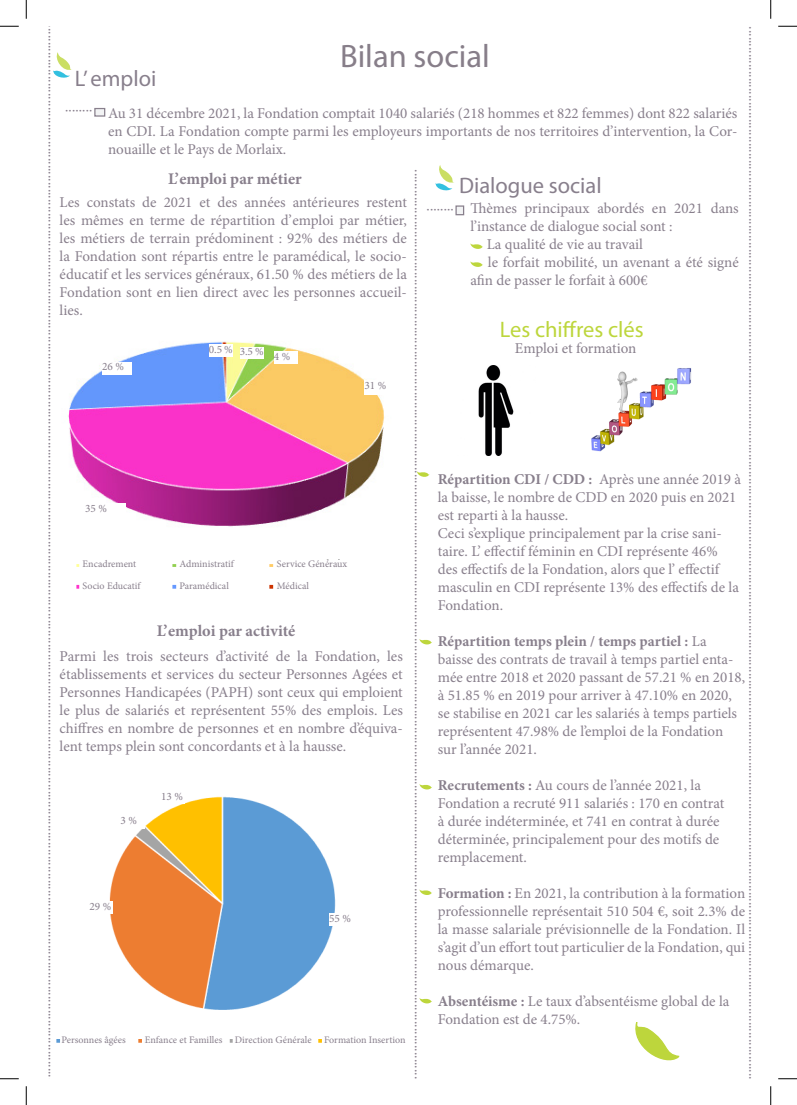
<style>
.page{position:relative;width:797px;height:1105px;background:#fff}
.page>*{position:absolute;margin:0;border:0;box-sizing:border-box;transform-origin:0 0}
.t1{font:32.5px "Myriad Pro";color:#877e89}
.t2{font:22.5px "Myriad Pro";color:#887f8c}
.t3{font:22.5px "Myriad Pro";color:#bdd63c}
.t4{font:700 16.25px "Minion Pro";letter-spacing:-.005em;color:#887f8c}
.t5{font:15px/18px "Minion Pro";color:#887f8c}
.t6{font:11.25px "Minion Pro";color:#887f8c}
.t7{font:10px "Minion Pro";color:#887f8c}
.s1{font-weight:700}
</style>
<div class="page">
<svg style="left:53px;top:52px;width:19px;height:26px"></svg>
<div style="left:94px;top:108px;width:11px;height:9px;background:#f2f3f4;border:1px solid #887f8c"></div>
<svg style="left:435px;top:165px;width:19px;height:26px"></svg>
<svg style="left:470px;top:243px;width:13px;height:6px"></svg>
<svg style="left:470px;top:261px;width:13px;height:6px"></svg>
<div style="left:455px;top:205px;width:9px;height:10px;background:#f2f3f4;border:1px solid #887f8c"></div>
<img style="left:478px;top:365px;width:36px;height:91px">
<img style="left:591px;top:368px;width:101px;height:84px">
<svg style="left:417px;top:471px;width:13px;height:6px"></svg>
<svg style="left:419px;top:639px;width:13px;height:6px"></svg>
<svg style="left:419px;top:889px;width:13px;height:6px"></svg>
<svg style="left:419px;top:784px;width:13px;height:6px"></svg>
<img style="left:68px;top:341px;width:316px;height:186px">
<div style="left:85px;top:504px;width:41px;height:15px;background:#fff"></div>
<div style="left:240px;top:347px;width:23px;height:12px;background:#fff"></div>
<div style="left:364px;top:381px;width:34px;height:14px;background:#fff"></div>
<div style="left:209px;top:345px;width:24px;height:12px;background:#fff"></div>
<div style="left:274px;top:352px;width:23px;height:12px;background:#fff"></div>
<img style="left:76px;top:559px;width:264px;height:30px">
<div style="left:83px;top:560px;width:65px;height:15px;background:#fff"></div>
<div style="left:179px;top:560px;width:81px;height:11px;background:#fff"></div>
<div style="left:277px;top:560px;width:90px;height:15px;background:#fff"></div>
<div style="left:83px;top:581px;width:78px;height:15px;background:#fff"></div>
<div style="left:179px;top:581px;width:88px;height:16px;background:#fff"></div>
<div style="left:277px;top:581px;width:82px;height:16px;background:#fff"></div>
<div style="left:102px;top:362px;width:30px;height:12px;background:#fff"></div>
<img style="left:109px;top:796px;width:227px;height:214px">
<div style="left:161px;top:791px;width:24px;height:12px;background:#fff"></div>
<div style="left:121px;top:816px;width:23px;height:12px;background:#fff"></div>
<img style="left:56px;top:1039px;width:266px;height:4px">
<div style="left:61px;top:1035px;width:65px;height:16px;background:#fff"></div>
<div style="left:145px;top:1036px;width:80px;height:12px;background:#fff"></div>
<div style="left:235px;top:1036px;width:78px;height:12px;background:#fff"></div>
<div style="left:89px;top:901px;width:24px;height:12px;background:#fff"></div>
<div style="left:329px;top:913px;width:24px;height:13px;background:#fff"></div>
<svg style="left:635px;top:1022px;width:45px;height:39px"></svg>
<svg style="left:419px;top:998px;width:13px;height:6px"></svg>
<svg style="left:0;top:25px;width:19px;height:2px"></svg>
<svg style="left:778px;top:25px;width:19px;height:2px"></svg>
<svg style="left:0;top:1078px;width:19px;height:1px"></svg>
<svg style="left:778px;top:1078px;width:19px;height:1px"></svg>
<svg style="left:25px;top:0;width:2px;height:19px"></svg>
<svg style="left:25px;top:1086px;width:2px;height:19px"></svg>
<svg style="left:770px;top:0;width:1px;height:19px"></svg>
<svg style="left:770px;top:1086px;width:1px;height:19px"></svg>
<p class="t5" style="left:62px;top:21px;width:1086px;rotate:90deg">.............................................................................................................................................................................................................................................................................................................................</p>
<p class="t5" style="left:763px;top:26px;width:1065px;rotate:90deg">.......................................................................................................................................................................................................................................................................................................................</p>
<p class="t1" style="left:340px;top:36px;width:151px">Bilan social</p>
<p class="t2" style="left:75px;top:64px;width:83px">L’ emploi</p>
<p class="t5" style="left:92px;top:123px;width:29px;rotate:-180deg">........</p>
<p class="t5" style="left:108px;top:104px;width:631px;text-align:justify">Au 31 décembre 2021, la Fondation comptait 1040 salariés (218 hommes et 822 femmes) dont 822 salariés en CDI. La Fondation compte parmi les employeurs importants de nos territoires d’intervention, la Cor&shy;nouaille et le Pays de Morlaix.</p>
<p class="t2" style="left:459px;top:172px;width:144px">Dialogue social</p>
<p class="t5" style="left:470px;top:199px;width:270px">Thèmes principaux abordés en 2021 dans l’instance de dialogue social sont :</p>
<p class="t5" style="left:486px;top:235px;width:158px">La qualité de vie au travail</p>
<p class="t5" style="left:470px;top:253px;width:270px;text-indent:18px">le forfait mobilité, un avenant a été signé afin de passer le forfait à 600€</p>
<p class="t5" style="left:429px;top:169px;width:911px;rotate:90deg">..........................................................................................................................................................................................................................................................................</p>
<p class="t4" style="left:168px;top:167px;width:135px">L’emploi par métier</p>
<p class="t5" style="left:60px;top:193px;width:349px;text-align:justify">Les constats de 2021 et des années antérieures restent les mêmes en terme de répartition d’emploi par métier, les métiers de terrain prédominent : 92% des métiers de la Fondation sont répartis entre le paramédical, le socio&shy;éducatif et les services généraux, 61.50 % des métiers de la Fondation sont en lien direct avec les personnes accueil&shy;lies.</p>
<p class="t5" style="left:454px;top:222px;width:29px;rotate:-180deg">........</p>
<p class="t3" style="left:500px;top:316px;width:145px">Les chiffres clés</p>
<p class="t5" style="left:515px;top:339px;width:123px">Emploi et formation</p>
<p class="t6" style="left:209px;top:342px;width:25px">0.5 %</p>
<p class="t6" style="left:240px;top:344px;width:25px">3.5 %</p>
<p class="t6" style="left:274px;top:349px;width:18px">4 %</p>
<p class="t6" style="left:102px;top:359px;width:23px">26 %</p>
<p class="t6" style="left:364px;top:378px;width:23px">31 %</p>
<p class="t5" style="left:438px;top:471px;width:305px"><span class="s1">Répartition CDI / CDD :</span> Après une année 2019 à la baisse, le nombre de CDD en 2020 puis en 2021 est reparti à la hausse.</p>
<p class="t5" style="left:438px;top:525px;width:303px">Ceci s’explique principalement par la crise sani&shy;taire. L’ effectif féminin en CDI représente 46% des effectifs de la Fondation, alors que l’ effectif masculin en CDI représente 13% des effectifs de la Fondation.</p>
<p class="t5" style="left:438px;top:633px;width:309px"><span class="s1">Répartition temps plein / temps partiel :</span> La baisse des contrats de travail à temps partiel enta&shy;mée entre 2018 et 2020 passant de 57.21 % en 2018, à 51.85 % en 2019 pour arriver à 47.10% en 2020, se stabilise en 2021 car les salariés à temps partiels représentent 47.98% de l’emploi de la Fondation sur l’année 2021.</p>
<p class="t5" style="left:438px;top:777px;width:288px"><span class="s1">Recrutements :</span> Au cours de l’année 2021, la Fondation a recruté 911 salariés : 170 en contrat à durée indéterminée, et 741 en contrat à durée déterminée, principalement pour des motifs de remplacement.</p>
<p class="t5" style="left:438px;top:885px;width:309px;text-align:justify"><span class="s1">Formation :</span> En 2021, la contribution à la formation professionnelle représentait 510 504 €, soit 2.3% de la masse salariale prévisionnelle de la Fondation. Il s’agit d’un effort tout particulier de la Fondation, qui nous démarque.</p>
<p class="t5" style="left:438px;top:993px;width:293px"><span class="s1">Absentéisme :</span> Le taux d’absentéisme global de la<br>Fondation est de 4.75%.</p>
<p class="t6" style="left:85px;top:501px;width:23px">35 %</p>
<p class="t7" style="left:83px;top:557px;width:55px">Encadrement</p>
<p class="t7" style="left:179px;top:557px;width:56px">Administratif</p>
<p class="t7" style="left:277px;top:557px;width:72px">Service Généraux</p>
<p class="t7" style="left:83px;top:579px;width:59px">Socio Educatif</p>
<p class="t7" style="left:179px;top:579px;width:51px">Paramédical</p>
<p class="t7" style="left:277px;top:579px;width:34px">Médical</p>
<p class="t4" style="left:157px;top:619px;width:140px">L’emploi par activité</p>
<p class="t5" style="left:60px;top:647px;width:345px;text-align:justify">Parmi les trois secteurs d’activité de la Fondation, les établissements et services du secteur Personnes Agées et Personnes Handicapées (PAPH) sont ceux qui emploient le plus de salariés et représentent 55% des emplois. Les chiffres en nombre de personnes et en nombre d’équiva&shy;lent temps plein sont concordants et à la hausse.</p>
<p class="t6" style="left:161px;top:788px;width:23px">13 %</p>
<p class="t6" style="left:121px;top:813px;width:18px">3 %</p>
<p class="t6" style="left:89px;top:898px;width:23px">29 %</p>
<p class="t6" style="left:329px;top:911px;width:23px">55 %</p>
<p class="t7" style="left:61px;top:1033px;width:66px">Personnes âgées</p>
<p class="t7" style="left:145px;top:1033px;width:79px">Enfance et Familles</p>
<p class="t7" style="left:235px;top:1033px;width:78px">Direction Générale</p>
<p class="t7" style="left:324px;top:1033px;width:83px">Formation Insertion</p>
</div>
